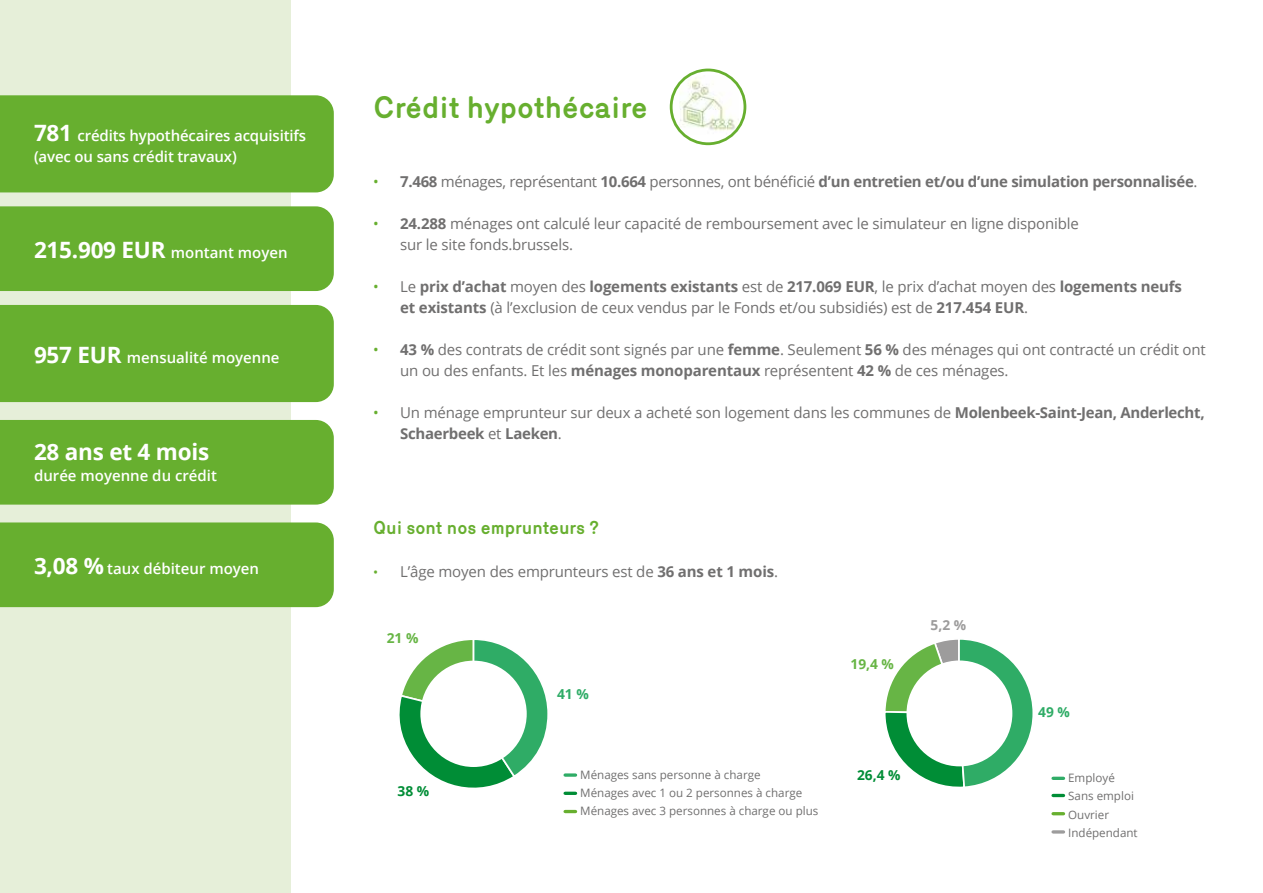
<style>
.page{position:relative;width:1263px;height:893px;background:#fff}
.page>*{position:absolute;margin:0;border:0;box-sizing:border-box;transform-origin:0 0}
.t1{font:700 30px "Merkury";color:#67af2f}
.t2{font:700 22.5px "Open Sans";letter-spacing:-.01em;color:#fff}
.t3{font:700 18px "Merkury";color:#67af2f}
.t4{font:15px/21px "Open Sans";letter-spacing:-.01em;color:#706f6f}
.t5{font:600 15px/21px "Open Sans";color:#fff}
.t6{font:700 15px "Open Sans";letter-spacing:-.02em;color:#706f6f}
.t7{font:700 13.8px "Open Sans";color:#008d36}
.t8{font:700 13.8px "Open Sans";color:#67b545}
.t9{font:700 13.8px "Open Sans";color:#2fac66}
.t10{font:700 13.8px "Open Sans";color:#9d9c9c}
.t11{font:11.55px/18.3px "Open Sans";color:#706f6f}
.s1{font-weight:700;font-size:22.5px}
.s2{font-weight:400;color:#67af2f}
.s3{font-weight:400}
.s4{color:#67af2f}
.s5{font-weight:700}
.s6{font-size:13.5px;color:#67af2f}
</style>
<div class="page">
<div style="left:0;top:0;width:291px;height:893px;background:#e6efd9"></div>
<div style="left:0;top:95px;width:334px;height:97px;background:#67af2f"></div>
<div style="left:0;top:206px;width:334px;height:85px;background:#67af2f"></div>
<div style="left:0;top:522px;width:334px;height:85px;background:#67af2f"></div>
<div style="left:0;top:420px;width:334px;height:85px;background:#67af2f"></div>
<div style="left:0;top:305px;width:334px;height:97px;background:#67af2f"></div>
<svg style="left:671px;top:70px;width:74px;height:74px"></svg>
<img style="left:679px;top:75px;width:60px;height:59px">
<div style="left:670px;top:69px;width:76px;height:76px;border:3px solid #67af2f;border-radius:50%"></div>
<svg style="left:399px;top:640px;width:149px;height:148px"></svg>
<div style="left:420px;top:661px;width:107px;height:106px;background:#fff;border-radius:50%"></div>
<svg style="left:885px;top:639px;width:148px;height:148px"></svg>
<div style="left:906px;top:660px;width:106px;height:106px;background:#fff;border-radius:50%"></div>
<svg style="left:565px;top:773px;width:10px;height:4px"></svg>
<svg style="left:565px;top:792px;width:10px;height:3px"></svg>
<svg style="left:565px;top:810px;width:10px;height:3px"></svg>
<svg style="left:1053px;top:777px;width:10px;height:3px"></svg>
<svg style="left:1053px;top:794px;width:10px;height:3px"></svg>
<svg style="left:1053px;top:812px;width:10px;height:3px"></svg>
<svg style="left:1053px;top:830px;width:10px;height:4px"></svg>
<p class="t5" style="left:34px;top:124px;width:274px"><span class="s1">781</span> crédits hypothécaires acquisitifs (avec ou sans crédit travaux)</p>
<p class="t5" style="left:34px;top:242px;width:255px"><span class="s1">215.909 EUR</span> montant moyen</p>
<p class="t5" style="left:34px;top:347px;width:247px"><span class="s1">957 EUR</span> mensualité moyenne</p>
<h2 class="t2" style="left:34px;top:436px;width:177px">28 ans et 4 mois</h2>
<p class="t5" style="left:34px;top:464px;width:185px">durée moyenne du crédit</p>
<p class="t5" style="left:34px;top:557px;width:227px"><span class="s1">3,08 %</span> taux débiteur moyen</p>
<h1 class="t1" style="left:373px;top:86px;width:276px">Crédit hypothécaire</h1>
<p class="t6" style="left:373px;top:171px;width:826px"><span class="s2">•</span> 7.468 <span class="s3">ménages, représentant</span> 10.664 <span class="s3">personnes, ont bénéficié</span> d’un entretien et/ou d’une simulation personnalisée<span class="s3">.</span></p>
<p class="t4" style="left:400px;top:213px;width:680px;text-indent:-27px"><span class="s4">•</span> <span class="s5">24.288</span> ménages ont calculé leur capacité de remboursement avec le simulateur en ligne disponible sur le site fonds.brussels.</p>
<p class="t4" style="left:400px;top:276px;width:783px;text-indent:-27px"><span class="s4">•</span> Le <span class="s5">prix d’achat</span> moyen des <span class="s5">logements existants</span> est de <span class="s5">217.069 EUR</span>, le prix d’achat moyen des <span class="s5">logements neufs et existants</span> (à l’exclusion de ceux vendus par le Fonds et/ou subsidiés) est de <span class="s5">217.454 EUR</span>.</p>
<p class="t4" style="left:400px;top:339px;width:807px;text-indent:-27px"><span class="s4">•</span> <span class="s5">43 %</span> des contrats de crédit sont signés par une <span class="s5">femme</span>. Seulement <span class="s5">56 %</span> des ménages qui ont contracté un crédit ont un ou des enfants. Et les <span class="s5">ménages monoparentaux</span> représentent <span class="s5">42 %</span> de ces ménages.</p>
<p class="t4" style="left:400px;top:402px;width:806px;text-indent:-27px"><span class="s4">•</span> Un ménage emprunteur sur deux a acheté son logement dans les communes de <span class="s5">Molenbeek-Saint-Jean, Anderlecht,<br>Schaerbeek</span> et <span class="s5">Laeken</span>.</p>
<p class="t3" style="left:373px;top:514px;width:227px">Qui sont nos emprunteurs ?</p>
<p class="t4" style="left:373px;top:560px;width:406px"><span class="s6">•</span> L’âge moyen des emprunteurs est de <span class="s5">36 ans et 1 mois</span>.</p>
<p class="t8" style="left:387px;top:629px;width:33px">21 %</p>
<p class="t9" style="left:557px;top:685px;width:33px">41 %</p>
<p class="t8" style="left:850px;top:654px;width:45px">19,4 %</p>
<p class="t10" style="left:931px;top:615px;width:37px">5,2 %</p>
<p class="t9" style="left:1038px;top:702px;width:33px">49 %</p>
<p class="t7" style="left:397px;top:782px;width:33px">38 %</p>
<p class="t11" style="left:580px;top:765px;width:240px">Ménages sans personne à charge<br>Ménages avec 1 ou 2 personnes à charge<br>Ménages avec 3 personnes à charge ou plus</p>
<p class="t11" style="left:1068px;top:768px;width:71px">Employé<br>Sans emploi<br>Ouvrier<br>Indépendant</p>
<p class="t7" style="left:857px;top:766px;width:45px">26,4 %</p>
</div>
